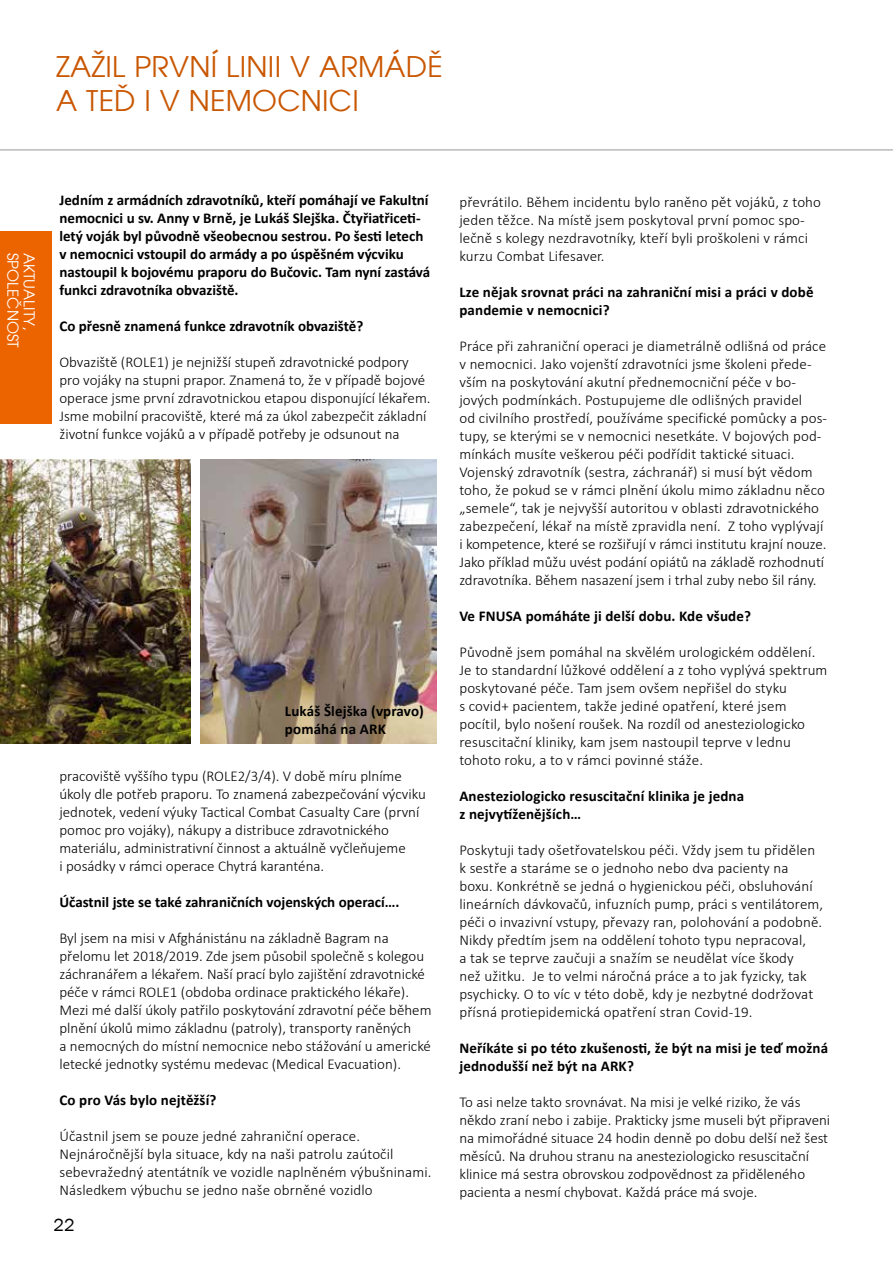
<style>
.page{position:relative;width:893px;height:1263px;background:#fff}
.page>*{position:absolute;margin:0;border:0;box-sizing:border-box;transform-origin:0 0}
.t1{font:28.5px "Avalon CE";letter-spacing:.01em;color:#c95600}
.t2{font:18px "Franklin Gothic";color:#000}
.t3{font:300 15px/18px "Calibri";color:#000}
.t4{font:700 15px/18px "Calibri";color:#000}
.t5{font:15px "Avalon CE";color:#fff}
</style>
<div class="page">
<hr style="left:0;top:149px;width:893px;height:2px;background:#b8babd">
<div style="left:0;top:232px;width:51px;height:192px;background:#ec6400"></div>
<img style="left:201px;top:459px;width:235px;height:285px">
<img style="left:0;top:459px;width:190px;height:285px">
<h1 class="t1" style="left:56px;top:49px;width:131px">ZAŽIL PRVNÍ</h1>
<h1 class="t1" style="left:226px;top:49px;width:12px">LINII</h1>
<h1 class="t1" style="left:290px;top:49px;width:90px">VARMÁDĚ</h1>
<h1 class="t1" style="left:56px;top:84px;width:123px">A TEĎ IVNEMOCNICI</h1>
<p class="t5" style="left:22px;top:253px;width:96px;rotate:90deg">SPOLEČNOST</p>
<p class="t5" style="left:38px;top:253px;width:79px;rotate:90deg">AKTUALITY,</p>
<p class="t4" style="left:59px;top:190px;width:372px">Jedním z armádních zdravotníků, kteří pomáhají ve Fakultní nemocnici u sv. Anny v Brně, je Lukáš Slejška. Čtyřiatřiceti&shy;letý voják byl původně všeobecnou sestrou. Po šesti letech v nemocnici vstoupil do armády a po úspěšném výcviku nastoupil k bojovému praporu do Bučovic. Tam nyní zastává funkci zdravotníka obvaziště.</p>
<p class="t4" style="left:59px;top:316px;width:305px">Co přesně znamená funkce zdravotník obvaziště?</p>
<p class="t3" style="left:59px;top:353px;width:373px">Obvaziště (ROLE1) je nejnižší stupeň zdravotnické podpory pro vojáky na stupni prapor. Znamená to, že v případě bojové operace jsme první zdravotnickou etapou disponující lékařem.<br>Jsme mobilní pracoviště, které má za úkol zabezpečit základní životní funkce vojáků a v případě potřeby je odsunout na</p>
<p class="t4" style="left:285px;top:701px;width:141px">Lukáš Šlejška (vpravo) pomáhá na ARK</p>
<p class="t3" style="left:59px;top:767px;width:368px">pracoviště vyššího typu (ROLE2/3/4). V době míru plníme úkoly dle potřeb praporu. To znamená zabezpečování výcviku jednotek, vedení výuky Tactical Combat Casualty Care (první pomoc pro vojáky), nákupy a distribuce zdravotnického materiálu, administrativní činnost a aktuálně vyčleňujeme<br>i posádky v rámci operace Chytrá karanténa.</p>
<p class="t4" style="left:59px;top:892px;width:342px">Účastnil jste se také zahraničních vojenských operací….</p>
<p class="t3" style="left:59px;top:929px;width:374px">Byl jsem na misi v Afghánistánu na základně Bagram na přelomu let 2018/2019. Zde jsem působil společně s kolegou záchranářem a lékařem. Naší prací bylo zajištění zdravotnické péče v rámci ROLE1 (obdoba ordinace praktického lékaře).<br>Mezi mé další úkoly patřilo poskytování zdravotní péče během plnění úkolů mimo základnu (patroly), transporty raněných<br>a nemocných do místní nemocnice nebo stážování u americké letecké jednotky systému medevac (Medical Evacuation).</p>
<p class="t4" style="left:59px;top:1090px;width:159px">Co pro Vás bylo nejtěžší?</p>
<p class="t3" style="left:59px;top:1127px;width:374px">Účastnil jsem se pouze jedné zahraniční operace.<br>Nejnáročnější byla situace, kdy na naši patrolu zaútočil sebevražedný atentátník ve vozidle naplněném výbušninami.<br>Následkem výbuchu se jedno naše obrněné vozidlo</p>
<p class="t2" style="left:54px;top:1214px;width:23px">22</p>
<p class="t3" style="left:459px;top:193px;width:363px">převrátilo. Během incidentu bylo raněno pět vojáků, z toho jeden těžce. Na místě jsem poskytoval první pomoc spo&shy;lečně s kolegy nezdravotníky, kteří byli proškoleni v rámci kurzu Combat Lifesaver.</p>
<p class="t4" style="left:459px;top:282px;width:356px">Lze nějak srovnat práci na zahraniční misi a práci v době pandemie v nemocnici?</p>
<p class="t3" style="left:459px;top:337px;width:369px">Práce při zahraniční operaci je diametrálně odlišná od práce v nemocnici. Jako vojenští zdravotníci jsme školeni přede&shy;vším na poskytování akutní přednemocniční péče v bo&shy;jových podmínkách. Postupujeme dle odlišných pravidel<br>od civilního prostředí, používáme specifické pomůcky a pos&shy;tupy, se kterými se v nemocnici nesetkáte. V bojových pod&shy;mínkách musíte veškerou péči podřídit taktické situaci.<br>Vojenský zdravotník (sestra, záchranář) si musí být vědom toho, že pokud se v rámci plnění úkolu mimo základnu něco „semele“, tak je nejvyšší autoritou v oblasti zdravotnického zabezpečení, lékař na místě zpravidla není. Z toho vyplývají i kompetence, které se rozšiřují v rámci institutu krajní nouze.<br>Jako příklad můžu uvést podání opiátů na základě rozhodnutí zdravotníka. Během nasazení jsem i trhal zuby nebo šil rány.</p>
<p class="t4" style="left:459px;top:606px;width:293px">Ve FNUSA pomáháte ji delší dobu. Kde všude?</p>
<p class="t3" style="left:459px;top:643px;width:370px">Původně jsem pomáhal na skvělém urologickém oddělení.<br>Je to standardní lůžkové oddělení a z toho vyplývá spektrum poskytované péče. Tam jsem ovšem nepřišel do styku<br>s covid+ pacientem, takže jediné opatření, které jsem pocítil, bylo nošení roušek. Na rozdíl od anesteziologicko resuscitační kliniky, kam jsem nastoupil teprve v lednu tohoto roku, a to v rámci povinné stáže.</p>
<p class="t4" style="left:459px;top:786px;width:286px">Anesteziologicko resuscitační klinika je jedna z nejvytíženějších…</p>
<p class="t3" style="left:459px;top:841px;width:365px">Poskytuji tady ošetřovatelskou péči. Vždy jsem tu přidělen k sestře a staráme se o jednoho nebo dva pacienty na boxu. Konkrétně se jedná o hygienickou péči, obsluhování lineárních dávkovačů, infuzních pump, práci s ventilátorem, péči o invazivní vstupy, převazy ran, polohování a podobně.<br>Nikdy předtím jsem na oddělení tohoto typu nepracoval,<br>a tak se teprve zaučuji a snažím se neudělat více škody<br>než užitku. Je to velmi náročná práce a to jak fyzicky, tak psychicky. O to víc v této době, kdy je nezbytné dodržovat přísná protiepidemická opatření stran Covid-19.</p>
<p class="t4" style="left:459px;top:1038px;width:370px">Neříkáte si po této zkušenosti, že být na misi je teď možná jednodušší než být na ARK?</p>
<p class="t3" style="left:459px;top:1093px;width:372px">To asi nelze takto srovnávat. Na misi je velké riziko, že vás někdo zraní nebo i zabije. Prakticky jsme museli být připraveni na mimořádné situace 24 hodin denně po dobu delší než šest měsíců. Na druhou stranu na anesteziologicko resuscitační klinice má sestra obrovskou zodpovědnost za přiděleného pacienta a nesmí chybovat. Každá práce má svoje.</p>
</div>
